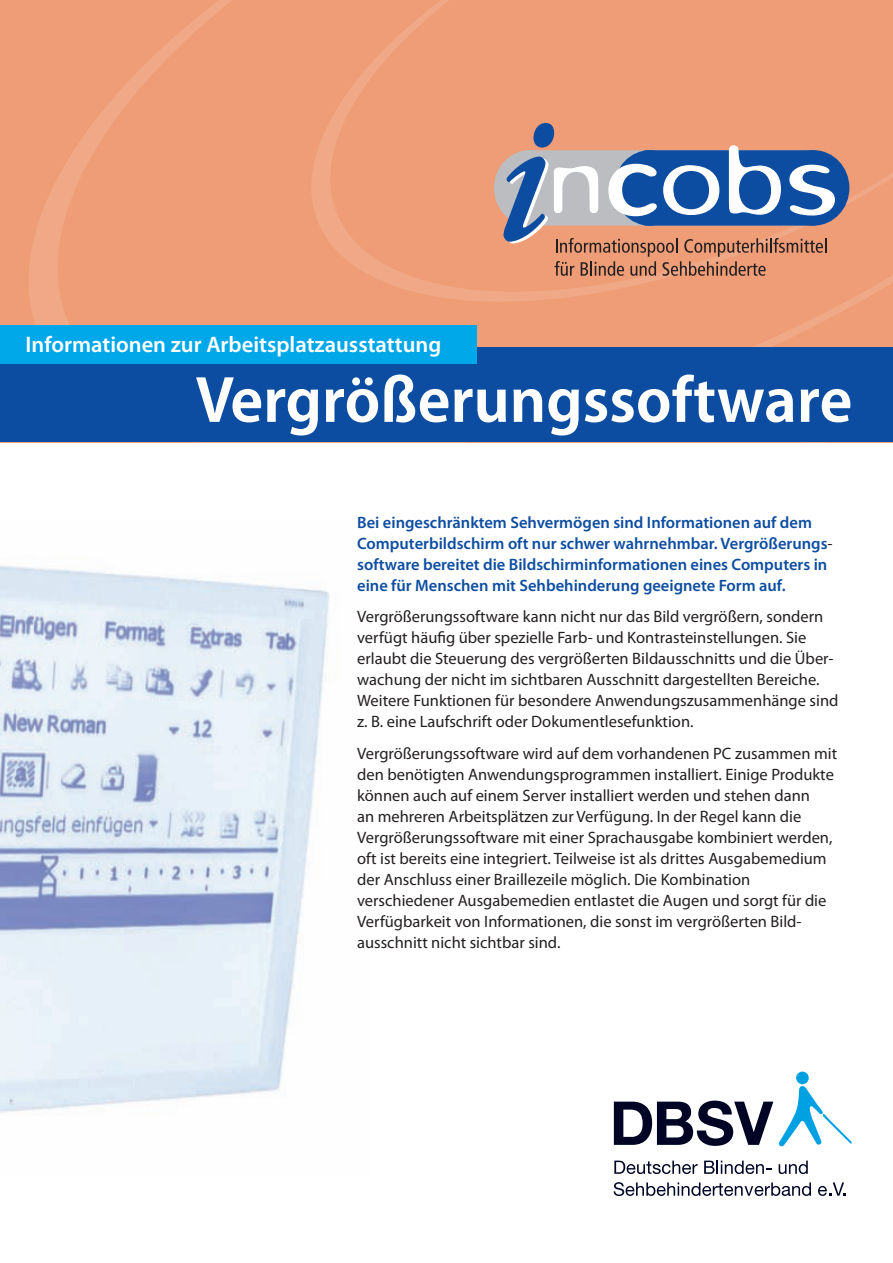
<style>
.page{position:relative;width:893px;height:1263px;background:#fff}
.page>*{position:absolute;margin:0;border:0;box-sizing:border-box;transform-origin:0 0}
.t1{font:66px "Myriad MM";color:#fff}
.t2{font:600 22.5px "Myriad Pro";color:#fff}
.t3{font:16.5px/21px "Myriad Pro";color:#231f20}
.t4{font:600 16.5px/21px "Myriad Pro";color:#0d4da1}
</style>
<div class="page">
<div style="left:0;top:0;width:893px;height:443px;background:#ee9d76"></div>
<div style="left:778px;top:150px;width:71px;height:76px;background:#0d4da1;border-radius:50%"></div>
<div style="left:494px;top:150px;width:71px;height:76px;background:#bcbdc0;border-radius:50%"></div>
<svg style="left:503px;top:123px;width:332px;height:153px"></svg>
<div style="left:0;top:347px;width:893px;height:95px;background:#0d4da1"></div>
<div style="left:0;top:325px;width:476px;height:38px;background:#00a7e9"></div>
<img style="left:0;top:565px;width:330px;height:548px">
<div style="left:796px;top:1071px;width:13px;height:13px;background:#00a1e3;border-radius:50%"></div>
<svg style="left:614px;top:1182px;width:197px;height:14px"></svg>
<svg style="left:818px;top:1182px;width:28px;height:14px"></svg>
<svg style="left:614px;top:1160px;width:84px;height:14px"></svg>
<svg style="left:704px;top:1160px;width:67px;height:14px"></svg>
<svg style="left:779px;top:1160px;width:29px;height:14px"></svg>
<svg style="left:614px;top:1086px;width:238px;height:61px"></svg>
<p class="t2" style="left:26px;top:330px;width:417px">Informationen zur Arbeitsplatzausstattung</p>
<p class="t1" style="left:196px;top:366px;width:658px">Vergrößerungssoftware</p>
<p class="t4" style="left:357px;top:511px;width:477px">Bei eingeschränktem Sehvermögen sind Informationen auf dem Computerbildschirm oft nur schwer wahrnehmbar. Vergrößerungs&shy;software bereitet die Bildschirminformationen eines Computers in eine für Menschen mit Sehbehinderung geeignete Form auf.</p>
<p class="t3" style="left:357px;top:606px;width:483px">Vergrößerungssoftware kann nicht nur das Bild vergrößern, sondern verfügt häufig über spezielle Farb- und Kontrasteinstellungen. Sie erlaubt die Steuerung des vergrößerten Bildausschnitts und die Über&shy;wachung der nicht im sichtbaren Ausschnitt dargestellten Bereiche.<br>Weitere Funktionen für besondere Anwendungszusammenhänge sind z. B. eine Laufschrift oder Dokumentlesefunktion.</p>
<p class="t3" style="left:357px;top:742px;width:482px">Vergrößerungssoftware wird auf dem vorhandenen PC zusammen mit den benötigten Anwendungsprogrammen installiert. Einige Produkte können auch auf einem Server installiert werden und stehen dann<br>an mehreren Arbeitsplätzen zur Verfügung. In der Regel kann die Vergrößerungssoftware mit einer Sprachausgabe kombiniert werden, oft ist bereits eine integriert. Teilweise ist als drittes Ausgabemedium der Anschluss einer Braillezeile möglich. Die Kombination verschiedener Ausgabemedien entlastet die Augen und sorgt für die Verfügbarkeit von Informationen, die sonst im vergrößerten Bild&shy;ausschnitt nicht sichtbar sind.</p>
</div>
